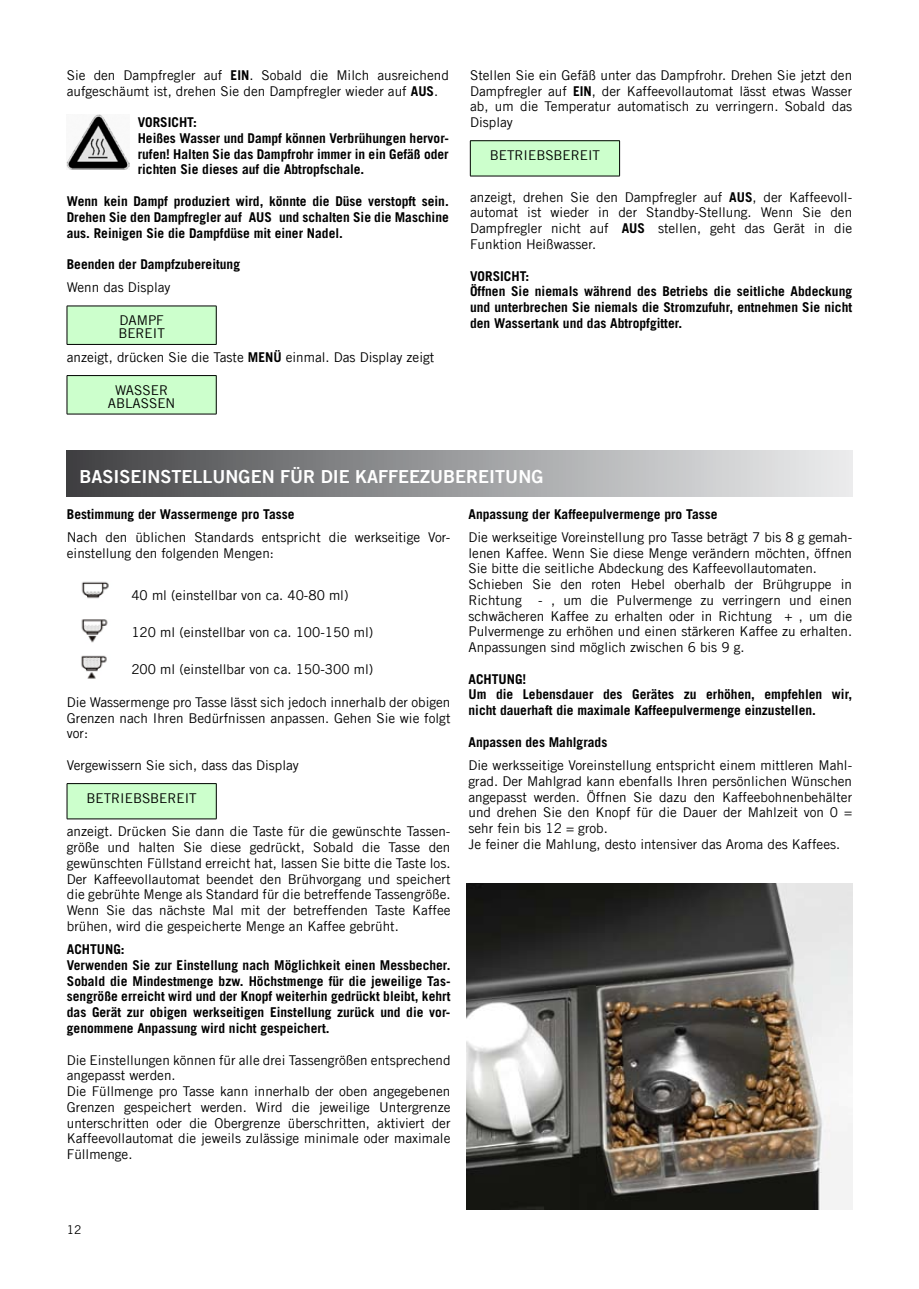
<style>
.page{position:relative;width:919px;height:1289px;background:#fff}
.page>*{position:absolute;margin:0;border:0;box-sizing:border-box;transform-origin:0 0}
.t1{font:18px "Trade Gothic LT Com Bd 2";color:#fff}
.t2{font:13.5px/15.8px "Trade Gothic LT Com";color:#000}
.t3{font:700 13.5px/15.8px "Trade Gothic LT Com";color:#000}
.t4{font:12px "Trade Gothic LT Com";color:#000}
.s1{font-weight:700}
</style>
<div class="page">
<div style="left:67px;top:306px;width:149px;height:38px;background:#cfc"></div>
<hr style="left:67px;top:306px;width:149px;height:1px;background:#000">
<hr style="left:67px;top:306px;width:1px;height:38px;background:#000">
<hr style="left:216px;top:306px;width:1px;height:38px;background:#000">
<hr style="left:67px;top:344px;width:149px;height:1px;background:#000">
<div style="left:67px;top:375px;width:149px;height:39px;background:#cfc"></div>
<hr style="left:67px;top:375px;width:149px;height:1px;background:#000">
<hr style="left:67px;top:376px;width:1px;height:38px;background:#000">
<hr style="left:216px;top:376px;width:1px;height:38px;background:#000">
<hr style="left:67px;top:414px;width:149px;height:1px;background:#000">
<div style="left:470px;top:141px;width:149px;height:35px;background:#cfc"></div>
<hr style="left:470px;top:140px;width:149px;height:1px;background:#000">
<hr style="left:470px;top:141px;width:1px;height:35px;background:#000">
<hr style="left:619px;top:141px;width:1px;height:35px;background:#000">
<hr style="left:470px;top:176px;width:149px;height:1px;background:#000">
<div style="left:67px;top:451px;width:785px;height:46px;background:linear-gradient(to right,#434446,#f0f1f2)"></div>
<img style="left:81px;top:581px;width:28px;height:98px">
<div style="left:67px;top:783px;width:149px;height:35px;background:#cfc"></div>
<hr style="left:67px;top:783px;width:149px;height:1px;background:#000">
<hr style="left:67px;top:783px;width:1px;height:35px;background:#000">
<hr style="left:216px;top:783px;width:1px;height:35px;background:#000">
<hr style="left:67px;top:818px;width:149px;height:1px;background:#000">
<img style="left:466px;top:883px;width:386px;height:326px">
<img style="left:67px;top:115px;width:62px;height:54px">
<p class="t2" style="left:67px;top:67px;width:383px">Sie den Dampfregler auf <span class="s1">EIN</span>. Sobald die Milch ausreichend aufgeschäumt ist, drehen Sie den Dampfregler wieder auf <span class="s1">AUS</span>.</p>
<p class="t3" style="left:138px;top:114px;width:312px">VORSICHT:<br>Heißes Wasser und Dampf können Verbrühungen hervor&shy;rufen! Halten Sie das Dampfrohr immer in ein Gefäß oder richten Sie dieses auf die Abtropfschale.</p>
<p class="t3" style="left:67px;top:193px;width:383px;text-align:justify">Wenn kein Dampf produziert wird, könnte die Düse verstopft sein.<br>Drehen Sie den Dampfregler auf AUS und schalten Sie die Maschine aus. Reinigen Sie die Dampfdüse mit einer Nadel.</p>
<p class="t3" style="left:67px;top:256px;width:175px">Beenden der Dampfzubereitung</p>
<p class="t2" style="left:67px;top:279px;width:105px">Wenn das Display</p>
<p class="t2" style="left:118px;top:313px;width:20px;line-height:13.5px">Dampf bereit</p>
<p class="t2" style="left:67px;top:349px;width:369px">anzeigt, drücken Sie die Taste <span class="s1">MENÜ</span> einmal. Das Display zeigt</p>
<p class="t2" style="left:108px;top:383px;width:28px;line-height:13.5px;text-indent:7px">Wasser<br>Ablassen</p>
<p class="t2" style="left:470px;top:67px;width:383px;text-align:justify">Stellen Sie ein Gefäß unter das Dampfrohr. Drehen Sie jetzt den Dampfregler auf <span class="s1">EIN</span>, der Kaffeevollautomat lässt etwas Wasser ab, um die Temperatur automatisch zu verringern. Sobald das Display</p>
<p class="t2" style="left:489px;top:147px;width:18px">Betriebsbereit</p>
<p class="t2" style="left:470px;top:189px;width:383px;text-align:justify">anzeigt, drehen Sie den Dampfregler auf <span class="s1">AUS</span>, der Kaffeevoll&shy;automat ist wieder in der Standby-Stellung. Wenn Sie den Dampfregler nicht auf <span class="s1">AUS</span> stellen, geht das Gerät in die Funktion Heißwasser.</p>
<p class="t3" style="left:470px;top:267px;width:383px">VORSICHT:<br>Öffnen Sie niemals während des Betriebs die seitliche Abdeckung und unterbrechen Sie niemals die Stromzufuhr, entnehmen Sie nicht den Wassertank und das Abtropfgitter.</p>
<h1 class="t1" style="left:80px;top:465px;width:465px">BASISEINSTELLUNGEN FÜR DIE KAFFEEZUBEREITUNG</h1>
<p class="t3" style="left:67px;top:505px;width:229px">Bestimmung der Wassermenge pro Tasse</p>
<p class="t2" style="left:67px;top:529px;width:385px">Nach den üblichen Standards entspricht die werkseitige Vor&shy;einstellung den folgenden Mengen:</p>
<p class="t2" style="left:131px;top:587px;width:219px">40 ml (einstellbar von ca. 40-80 ml)</p>
<p class="t2" style="left:131px;top:624px;width:243px">120 ml (einstellbar von ca. 100-150 ml)</p>
<p class="t2" style="left:131px;top:661px;width:243px">200 ml (einstellbar von ca. 150-300 ml)</p>
<p class="t2" style="left:67px;top:694px;width:385px;text-align:justify">Die Wassermenge pro Tasse lässt sich jedoch innerhalb der obigen Grenzen nach Ihren Bedürfnissen anpassen. Gehen Sie wie folgt vor:</p>
<p class="t2" style="left:67px;top:757px;width:233px">Vergewissern Sie sich, dass das Display</p>
<p class="t2" style="left:86px;top:789px;width:18px">Betriebsbereit</p>
<p class="t2" style="left:67px;top:823px;width:385px;text-align:justify">anzeigt. Drücken Sie dann die Taste für die gewünschte Tassen&shy;größe und halten Sie diese gedrückt, Sobald die Tasse den gewünschten Füllstand erreicht hat, lassen Sie bitte die Taste los.<br>Der Kaffeevollautomat beendet den Brühvorgang und speichert die gebrühte Menge als Standard für die betreffende Tassengröße.<br>Wenn Sie das nächste Mal mit der betreffenden Taste Kaffee brühen, wird die gespeicherte Menge an Kaffee gebrüht.</p>
<p class="t3" style="left:67px;top:941px;width:9px">ACHT</p>
<p class="t3" style="left:468px;top:505px;width:250px">Anpassung der Kaffeepulvermenge pro Tasse</p>
<p class="t2" style="left:468px;top:529px;width:385px">Die werkseitige Voreinstellung pro Tasse beträgt 7 bis 8 g gemah&shy;lenen Kaffee. Wenn Sie diese Menge verändern möchten, öffnen Sie bitte die seitliche Abdeckung des Kaffeevollautomaten.<br>Schieben Sie den roten Hebel oberhalb der Brühgruppe in Richtung - , um die Pulvermenge zu verringern und einen schwächeren Kaffee zu erhalten oder in Richtung + , um die Pulvermenge zu erhöhen und einen stärkeren Kaffee zu erhalten.<br>Anpassungen sind möglich zwischen 6 bis 9 g.</p>
<p class="t3" style="left:468px;top:670px;width:9px">ACHT</p>
<p class="t3" style="left:468px;top:670px;width:385px;text-indent:30px">UNG!<br>Um die Lebensdauer des Gerätes zu erhöhen, empfehlen wir, nicht dauerhaft die maximale Kaffeepulvermenge einzustellen.</p>
<p class="t3" style="left:468px;top:733px;width:140px">Anpassen des Mahlgrads</p>
<p class="t2" style="left:468px;top:757px;width:385px">Die werksseitige Voreinstellung entspricht einem mittleren Mahl&shy;grad. Der Mahlgrad kann ebenfalls Ihren persönlichen Wünschen angepasst werden. Öffnen Sie dazu den Kaffeebohnenbehälter und drehen Sie den Knopf für die Dauer der Mahlzeit von 0 = sehr fein bis 12 = grob.<br>Je feiner die Mahlung, desto intensiver das Aroma des Kaffees.</p>
<p class="t3" style="left:67px;top:941px;width:385px;text-indent:30px">UNG:<br>Verwenden Sie zur Einstellung nach Möglichkeit einen Messbecher.<br>Sobald die Mindestmenge bzw. Höchstmenge für die jeweilige Tas&shy;sengröße erreicht wird und der Knopf weiterhin gedrückt bleibt, kehrt das Gerät zur obigen werkseitigen Einstellung zurück und die vor&shy;genommene Anpassung wird nicht gespeichert.</p>
<p class="t2" style="left:67px;top:1051px;width:385px">Die Einstellungen können für alle drei Tassengrößen entsprechend angepasst werden.<br>Die Füllmenge pro Tasse kann innerhalb der oben angegebenen Grenzen gespeichert werden. Wird die jeweilige Untergrenze unterschritten oder die Obergrenze überschritten, aktiviert der Kaffeevollautomat die jeweils zulässige minimale oder maximale Füllmenge.</p>
<p class="t4" style="left:67px;top:1222px;width:16px">12</p>
</div>
